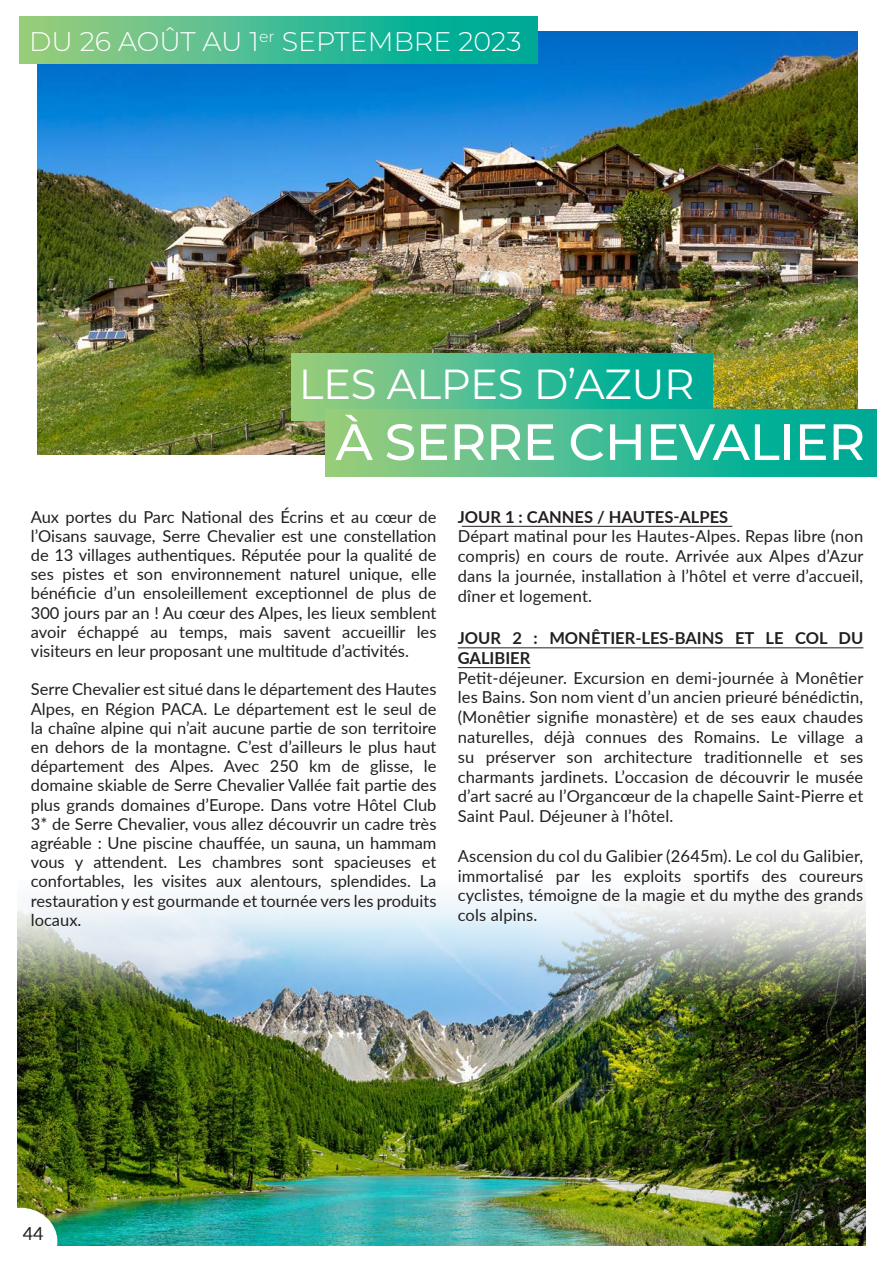
<style>
.page{position:relative;width:893px;height:1263px;background:#fff}
.page>*{position:absolute;margin:0;border:0;box-sizing:border-box;transform-origin:0 0}
.t1{font:500 51px "Montserrat";letter-spacing:-.01em;color:#fff}
.t2{font:42px "Montserrat";letter-spacing:-.01em;color:#fff}
.t3{font:300 27px "Montserrat";color:#fff}
.t4{font:18px "Lato";color:#231f20}
.t5{font:16.5px/19.2px "Lato";letter-spacing:.005em;color:#231f20;text-align:justify}
.t6{font:700 16.5px/19.8px "Lato";color:#231f20}
</style>
<div class="page">
<img style="left:18px;top:1035px;width:847px;height:210px">
<img style="left:38px;top:32px;width:819px;height:422px">
<div style="left:291px;top:353px;width:421px;height:68px;background:linear-gradient(to right,#9dce82,#00a99d)"></div>
<div style="left:325px;top:409px;width:552px;height:68px;background:linear-gradient(to right,#9dce82,#00a99d)"></div>
<div style="left:20px;top:17px;width:518px;height:47px;background:linear-gradient(to right,#9cce82,#00a99d)"></div>
<img style="left:18px;top:897px;width:848px;height:138px">
<hr style="left:462px;top:526px;width:270px;height:1px;background:#231f20">
<hr style="left:458px;top:647px;width:405px;height:1px;background:#231f20">
<hr style="left:458px;top:667px;width:72px;height:1px;background:#231f20">
<svg style="left:18px;top:1208px;width:39px;height:37px"></svg>
<p class="t3" style="left:29px;top:23px;width:494px">DU 26 AOÛT AU 1<sup>er</sup> SEPTEMBRE 2023</p>
<p class="t2" style="left:299px;top:355px;width:397px">LES ALPES D’AZUR</p>
<p class="t1" style="left:335px;top:406px;width:531px">À SERRE CHEVALIER</p>
<p class="t5" style="left:31px;top:506px;width:407px">Aux portes du Parc National des Écrins et au cœur de l’Oisans sauvage, Serre Chevalier est une constellation de 13 villages authentiques. Réputée pour la qualité de ses pistes et son environnement naturel unique, elle bénéficie d’un ensoleillement exceptionnel de plus de 300 jours par an ! Au cœur des Alpes, les lieux semblent avoir échappé au temps, mais savent accueillir les visiteurs en leur proposant une multitude d’activités.</p>
<p class="t5" style="left:31px;top:679px;width:407px">Serre Chevalier est situé dans le département des Hautes Alpes, en Région PACA. Le département est le seul de la chaîne alpine qui n’ait aucune partie de son territoire en dehors de la montagne. C’est d’ailleurs le plus haut département des Alpes. Avec 250 km de glisse, le domaine skiable de Serre Chevalier Vallée fait partie des plus grands domaines d’Europe. Dans votre Hôtel Club 3* de Serre Chevalier, vous allez découvrir un cadre très agréable : Une piscine chauffée, un sauna, un hammam vous y attendent. Les chambres sont spacieuses et confortables, les visites aux alentours, splendides. La restauration y est gourmande et tournée vers les produits locaux.</p>
<p class="t6" style="left:458px;top:506px;width:272px">JOUR 1 : CANNES / HAUTES-ALPES</p>
<p class="t5" style="left:458px;top:526px;width:407px;line-height:19.8px">Départ matinal pour les Hautes-Alpes. Repas libre (non compris) en cours de route. Arrivée aux Alpes d’Azur dans la journée, installation à l’hôtel et verre d’accueil, dîner et logement.</p>
<p class="t6" style="left:458px;top:627px;width:407px">JOUR 2 : MONÊTIER-LES-BAINS ET LE COL DU<br>GALIBIER</p>
<p class="t5" style="left:458px;top:667px;width:407px;line-height:19.8px">Petit-déjeuner. Excursion en demi-journée à Monêtier les Bains. Son nom vient d’un ancien prieuré bénédictin, (Monêtier signifie monastère) et de ses eaux chaudes naturelles, déjà connues des Romains. Le village a su préserver son architecture traditionnelle et ses charmants jardinets. L’occasion de découvrir le musée d’art sacré au l’Organcœur de la chapelle Saint-Pierre et Saint Paul. Déjeuner à l’hôtel.</p>
<p class="t5" style="left:458px;top:845px;width:407px;line-height:19.8px">Ascension du col du Galibier (2645m). Le col du Galibier, immortalisé par les exploits sportifs des coureurs cyclistes, témoigne de la magie et du mythe des grands cols alpins.</p>
<p class="t4" style="left:23px;top:1221px;width:22px">44</p>
</div>
